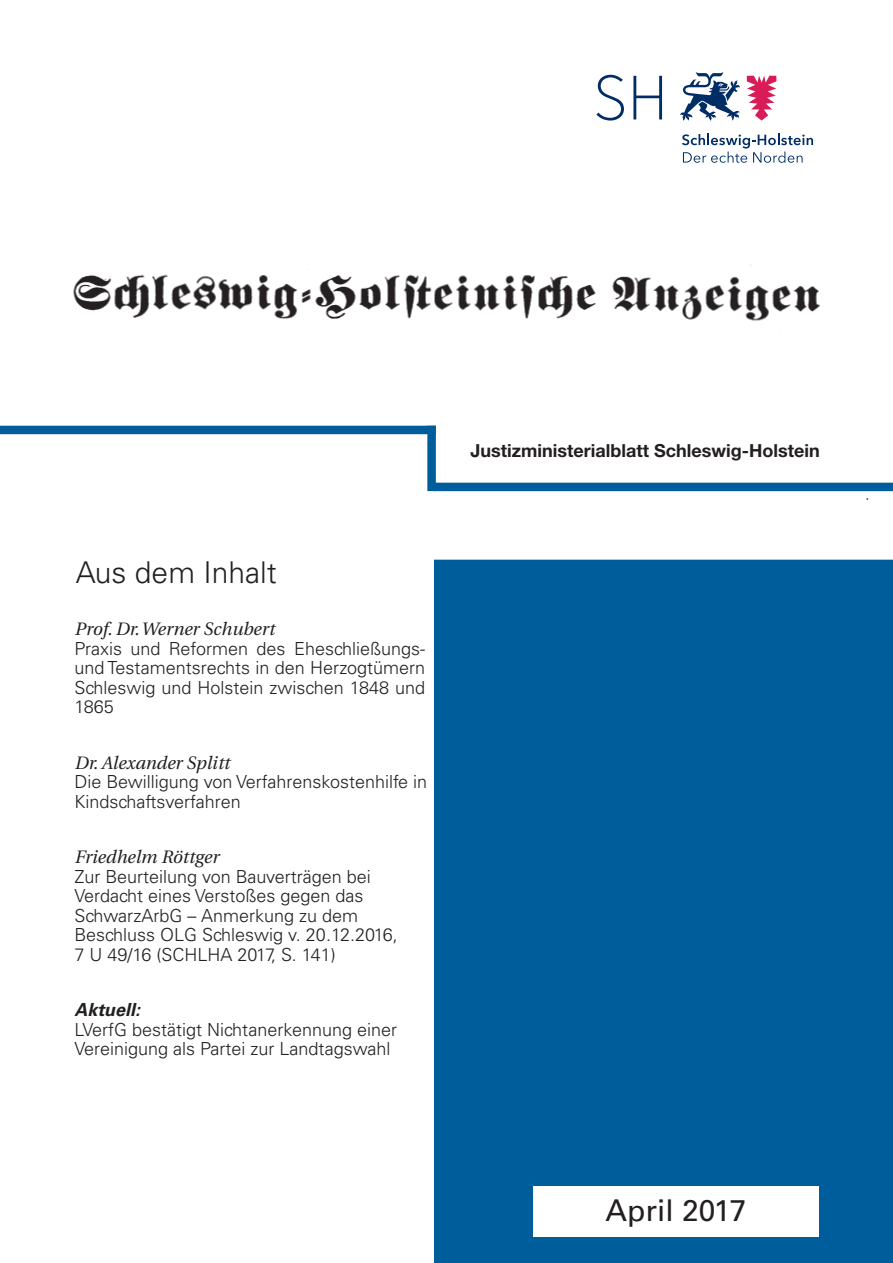
<style>
.page{position:relative;width:893px;height:1263px;background:#fff}
.page>*{position:absolute;margin:0;border:0;box-sizing:border-box;transform-origin:0 0}
.t1{font:300 30px "Univers";color:#231f20}
.t2{font:30px "Univers";color:#231f20}
.Absatzformat_4{font:300 18px/19.5px "Univers";color:#231f20}
.Absatzformat_4-2{font:italic 18px "Utopia";color:#231f20}
.Absatzformat_1{font:700 18px "Helvetica Neue LT Std";color:#231f20}
.Absatzformat_4-3{font:italic 700 18px "Univers";color:#231f20}
</style>
<div class="page">
<div style="left:434px;top:560px;width:459px;height:703px;background:#005d9c"></div>
<img style="left:73px;top:264px;width:747px;height:57px">
<div style="left:533px;top:1186px;width:286px;height:50px;background:#fff"></div>
<div style="left:434px;top:483px;width:459px;height:8px;background:#005d9c"></div>
<div style="left:0;top:426px;width:436px;height:8px;background:#005d9c"></div>
<div style="left:427px;top:426px;width:9px;height:65px;background:#005d9c"></div>
<svg style="left:682px;top:134px;width:131px;height:29px"></svg>
<svg style="left:596px;top:75px;width:28px;height:46px"></svg>
<svg style="left:633px;top:76px;width:29px;height:43px"></svg>
<svg style="left:747px;top:76px;width:29px;height:45px"></svg>
<svg style="left:680px;top:72px;width:60px;height:49px"></svg>
<p class="t1" style="left:76px;top:554px;width:202px">Aus dem Inhalt</p>
<p class="Absatzformat_4-2" style="left:74px;top:619px;width:202px">Prof. Dr. Werner Schubert</p>
<p class="Absatzformat_4" style="left:74px;top:638px;width:352px;text-align:justify">Praxis und Reformen des Eheschließungs&shy;und Testamentsrechts in den Herzogtümern Schleswig und Holstein zwischen 1848 und 1865</p>
<p class="Absatzformat_4-2" style="left:74px;top:753px;width:157px">Dr. Alexander Splitt</p>
<p class="Absatzformat_4" style="left:74px;top:772px;width:354px">Die Bewilligung von Verfahrenskostenhilfe in<br>Kindschaftsverfahren</p>
<p class="Absatzformat_4-2" style="left:74px;top:847px;width:146px">Friedhelm Röttger</p>
<p class="Absatzformat_4" style="left:74px;top:866px;width:298px">Zur Beurteilung von Bauverträgen bei<br>Verdacht eines Verstoßes gegen das<br>SchwarzArbG – Anmerkung zu dem</p>
<p class="Absatzformat_4" style="left:74px;top:925px;width:325px">Beschluss OLG Schleswig v. 20.12.2016,</p>
<p class="Absatzformat_4" style="left:74px;top:944px;width:263px">7 U 49/16 (SCHLHA 2017, S. 141)</p>
<p class="Absatzformat_4-3" style="left:74px;top:999px;width:67px">Aktuell:</p>
<p class="Absatzformat_4" style="left:74px;top:1019px;width:324px">LVerfG bestätigt Nichtanerkennung einer<br>Vereinigung als Partei zur Landtagswahl</p>
<p class="Absatzformat_1" style="left:471px;top:440px;width:351px">Justizministerialblatt Schleswig-Holstein</p>
<p class="t2" style="left:605px;top:1193px;width:143px">April 2017</p>
</div>
